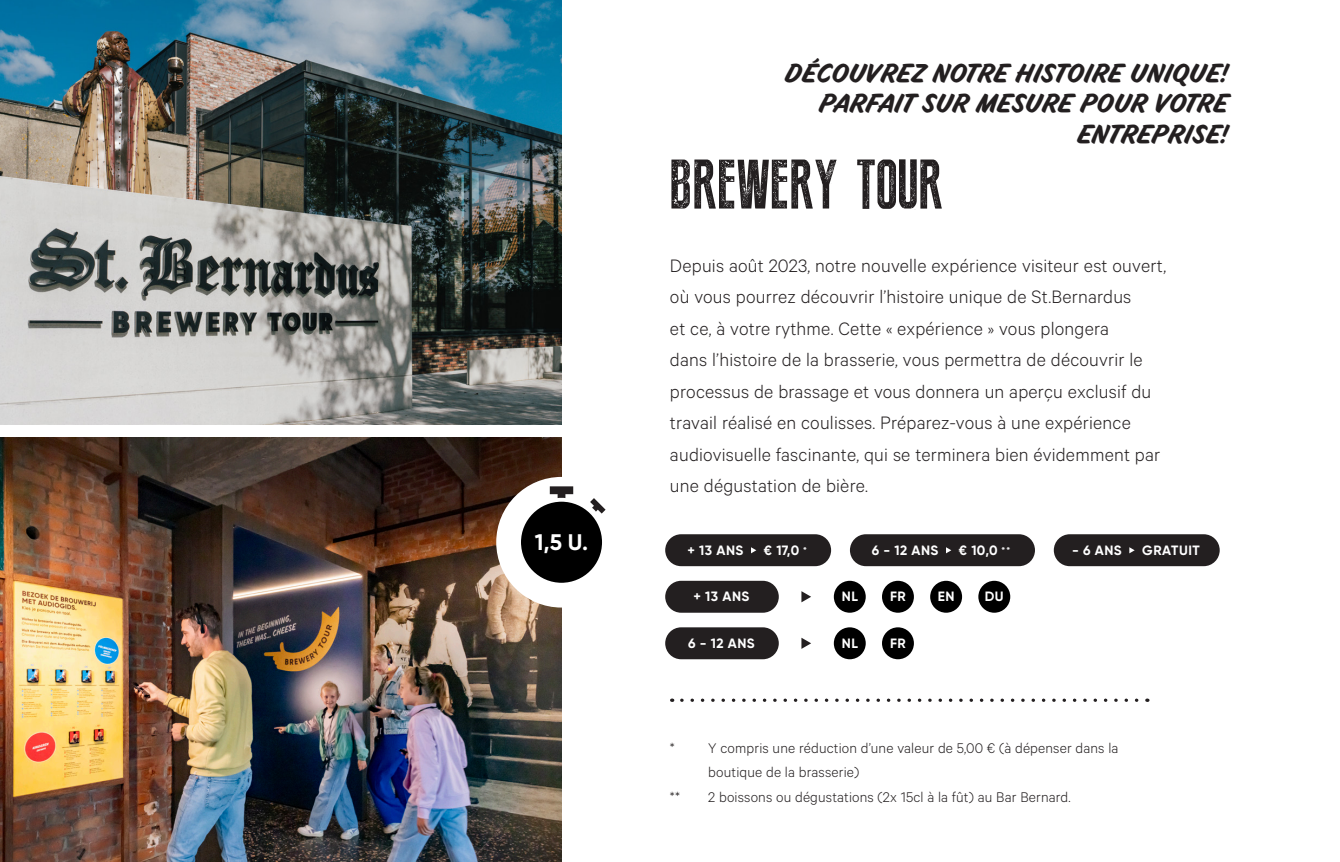
<style>
.page{position:relative;width:1340px;height:862px;background:#fff}
.page>*{position:absolute;margin:0;border:0;box-sizing:border-box;transform-origin:0 0}
.t1{font:69.75px "Press Style";letter-spacing:.01em;color:#231f20}
.t2{font:700 25.2px/30.4px "Tasty";letter-spacing:.01em;color:#231f20;text-align:right}
.Lijst{font:700 22.5px "Gilroy";color:#fff}
.t3{font:300 20.25px/31.5px "Calibre";letter-spacing:.01em;color:#231f20}
.t4{font:300 15.75px/24.8px "Calibre";letter-spacing:.01em;color:#231f20}
.Lijst-2{font:700 13.5px "Gilroy";letter-spacing:.04em;color:#fff}
.s1{font-weight:400;font-size:11.25px}
</style>
<div class="page">
<img style="left:0;top:0;width:561px;height:424px">
<img style="left:0;top:437px;width:561px;height:424px">
<div style="left:665px;top:534px;width:166px;height:32px;background:#231f20;border-radius:16px"></div>
<svg style="left:751px;top:547px;width:5px;height:6px"></svg>
<div style="left:665px;top:580px;width:113px;height:32px;background:#231f20;border-radius:16px"></div>
<div style="left:850px;top:534px;width:185px;height:32px;background:#231f20;border-radius:16px"></div>
<svg style="left:946px;top:547px;width:5px;height:6px"></svg>
<div style="left:665px;top:627px;width:113px;height:32px;background:#231f20;border-radius:16px"></div>
<div style="left:1053px;top:534px;width:166px;height:32px;background:#231f20;border-radius:16px"></div>
<svg style="left:1129px;top:547px;width:5px;height:6px"></svg>
<svg style="left:508px;top:489px;width:106px;height:106px;background:#292929"></svg>
<div style="left:496px;top:476px;width:131px;height:131px;border:25px solid #fff;border-radius:50%"></div>
<svg style="left:550px;top:486px;width:23px;height:12px"></svg>
<svg style="left:590px;top:498px;width:15px;height:15px"></svg>
<svg style="left:801px;top:591px;width:10px;height:11px"></svg>
<svg style="left:801px;top:637px;width:10px;height:11px"></svg>
<div style="left:833px;top:627px;width:32px;height:32px;background:#000;border-radius:50%"></div>
<div style="left:833px;top:580px;width:32px;height:32px;background:#000;border-radius:50%"></div>
<div style="left:882px;top:627px;width:31px;height:32px;background:#000;border-radius:50%"></div>
<div style="left:882px;top:580px;width:31px;height:32px;background:#000;border-radius:50%"></div>
<div style="left:930px;top:580px;width:32px;height:32px;background:#000;border-radius:50%"></div>
<div style="left:978px;top:580px;width:32px;height:32px;background:#000;border-radius:50%"></div>
<svg style="left:681px;top:698px;width:466px;height:3px"></svg>
<p class="Lijst" style="left:535px;top:528px;width:55px">1,5 U.</p>
<p class="t2" style="left:784px;top:58px;width:444px">DÉCOUVREZ NOTRE HISTOIRE UNIQUE!<br>PARFAIT SUR MESURE POUR VOTRE<br>ENTREPRISE!</p>
<p class="t1" style="left:670px;top:149px;width:274px">BREWERY TOUR</p>
<p class="t3" style="left:670px;top:248px;width:498px">Depuis août 2023, notre nouvelle expérience visiteur est ouvert, où vous pourrez découvrir l’histoire unique de St.Bernardus<br>et ce, à votre rythme. Cette « expérience » vous plongera<br>dans l’histoire de la brasserie, vous permettra de découvrir le processus de brassage et vous donnera un aperçu exclusif du travail réalisé en coulisses. Préparez-vous à une expérience audiovisuelle fascinante, qui se terminera bien évidemment par une dégustation de bière.</p>
<p class="Lijst-2" style="left:687px;top:541px;width:57px">+ 13 ANS</p>
<p class="Lijst-2" style="left:764px;top:541px;width:45px">€ 17,0 <span class="s1">*</span></p>
<p class="Lijst-2" style="left:693px;top:587px;width:57px">+ 13 ANS</p>
<p class="Lijst-2" style="left:688px;top:634px;width:68px">6 - 12 ANS</p>
<p class="Lijst-2" style="left:841px;top:587px;width:18px">NL</p>
<p class="Lijst-2" style="left:871px;top:541px;width:68px">6 - 12 ANS</p>
<p class="Lijst-2" style="left:958px;top:541px;width:53px">€ 10,0 <span class="s1">**</span></p>
<p class="Lijst-2" style="left:890px;top:587px;width:17px">FR</p>
<p class="Lijst-2" style="left:937px;top:587px;width:18px">EN</p>
<p class="Lijst-2" style="left:984px;top:587px;width:20px">DU</p>
<p class="Lijst-2" style="left:841px;top:634px;width:18px">NL</p>
<p class="Lijst-2" style="left:890px;top:634px;width:17px">FR</p>
<p class="Lijst-2" style="left:1072px;top:541px;width:51px">- 6 ANS</p>
<p class="Lijst-2" style="left:1142px;top:541px;width:59px">GRATUIT</p>
<p class="t4" style="left:708px;top:734px;width:412px;text-indent:-38px">* Y compris une réduction d’une valeur de 5,00 € (à dépenser dans la boutique de la brasserie)</p>
<p class="t4" style="left:670px;top:783px;width:12px">**</p>
<p class="t4" style="left:708px;top:783px;width:364px">2 boissons ou dégustations (2x 15cl à la fût) au Bar Bernard.</p>
</div>
